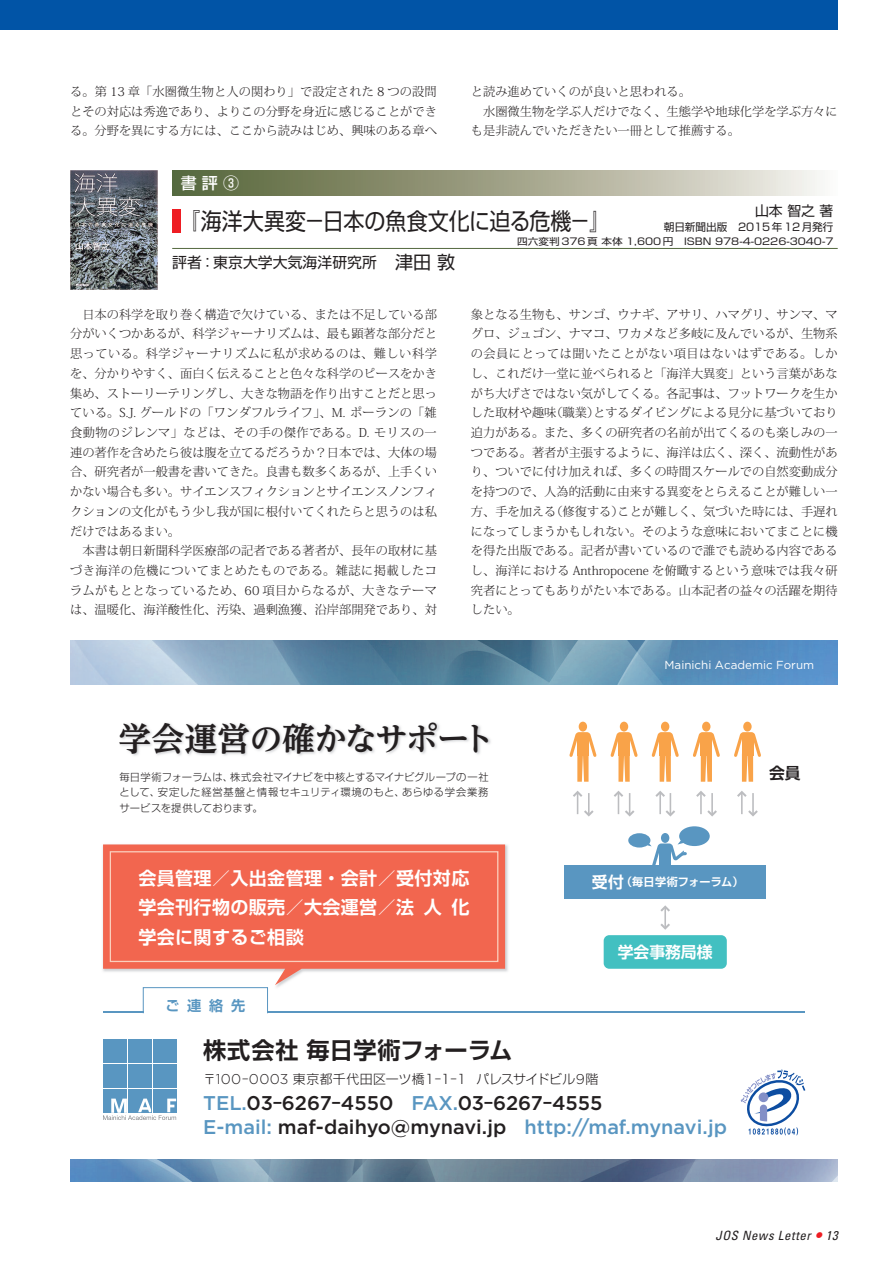
<style>
.page{position:relative;width:893px;height:1263px;background:#fff}
.page>*{position:absolute;margin:0;border:0;box-sizing:border-box;transform-origin:0 0}
.t1{font:700 32.85px "UD Reimin Pro";letter-spacing:-.03em;color:#231f20}
.t2{font:23.4px "Shin Go Pro";color:#231f20;scale:.9 1}
.t3{font:700 23.25px "Shin Go Pro De";letter-spacing:.01em;color:#231f20}
.t4{font:500 19.8px/24.5px "Gotham";color:#231f20}
.t5{font:700 18px/29.7px "Shin Go Pro De";letter-spacing:.02em;color:#fff}
.t6{font:500 15.9px "Shin Go Pro";color:#fff}
.t7{font:700 15.75px "Shin Go Pro De";color:#fff}
.t8{font:700 15.75px "Shin Go Pro De";color:#231f20}
.t9{font:14.85px "Shin Go Pro";color:#231f20}
.t10{font:700 14.25px "Shin Go Pro De";color:#5996c1}
.t11{font:13.8px "Shin Go Pro";color:#231f20}
.t12{font:300 12.9px "Shin Go Pro";letter-spacing:-.005em;color:#231f20}
.t13{font:italic condensed 12.75px "Univers";letter-spacing:.05em;color:#231f20}
.t14{font:300 12.15px/19.6px "Koz Min Pro";color:#231f20;text-align:justify}
.t15{font:11.55px "Gotham";color:#fff}
.t16{font:700 11.1px "Shin Go Pro De";letter-spacing:.02em;color:#fff}
.t17{font:10.65px "Shin Go Pro";color:#231f20}
.t18{font:300 10.35px/15.5px "Shin Go Pro";letter-spacing:.04em;color:#231f20;text-align:justify}
.t19{font:9.6px "Shin Go Pro";color:#231f20;scale:1.11 1}
.s1{font-size:18px}
.s2{font-size:15.75px}
.s3{font-family:"Gotham";font-size:14.25px}
.s4{color:#5996c1}
.s5{font-family:"Shin Go Pro De";font-weight:700;font-size:18px}
.s6{font-size:19.2px;color:#ee1d23}
</style>
<div class="page">
<div style="left:0;top:0;width:838px;height:30px;background:#0154a6"></div>
<img style="left:102px;top:844px;width:406px;height:146px">
<svg style="left:103px;top:844px;width:402px;height:141px;background:#f27763"></svg>
<div style="left:103px;top:1039px;width:23px;height:23px;background:#5996c1"></div>
<div style="left:128px;top:1039px;width:23px;height:23px;background:#5996c1"></div>
<div style="left:153px;top:1039px;width:23px;height:23px;background:#5996c1"></div>
<div style="left:103px;top:1064px;width:23px;height:23px;background:#5996c1"></div>
<div style="left:128px;top:1064px;width:23px;height:23px;background:#5996c1"></div>
<div style="left:153px;top:1064px;width:23px;height:23px;background:#5996c1"></div>
<div style="left:103px;top:1089px;width:23px;height:23px;background:#5996c1"></div>
<div style="left:128px;top:1089px;width:23px;height:23px;background:#5996c1"></div>
<div style="left:153px;top:1089px;width:23px;height:23px;background:#5996c1"></div>
<svg style="left:103px;top:1098px;width:73px;height:22px"></svg>
<svg style="left:741px;top:1069px;width:64px;height:66px"></svg>
<hr style="left:103px;top:1011px;width:40px;height:2px;background:#5996c1">
<hr style="left:268px;top:1011px;width:537px;height:2px;background:#5996c1">
<div style="left:110px;top:851px;width:388px;height:111px;border:1px solid #fbcebc"></div>
<img style="left:70px;top:641px;width:768px;height:43px">
<img style="left:70px;top:1160px;width:768px;height:22px">
<div style="left:564px;top:865px;width:202px;height:34px;background:#5996c1"></div>
<div style="left:604px;top:935px;width:123px;height:34px;background:#42c0c1;border-radius:6px"></div>
<div style="left:579px;top:722px;width:8px;height:9px;background:#f9a349;border-radius:50%"></div>
<svg style="left:569px;top:730px;width:28px;height:52px"></svg>
<div style="left:620px;top:722px;width:8px;height:9px;background:#f9a349;border-radius:50%"></div>
<svg style="left:610px;top:730px;width:28px;height:52px"></svg>
<div style="left:661px;top:722px;width:8px;height:9px;background:#f9a349;border-radius:50%"></div>
<svg style="left:651px;top:730px;width:28px;height:52px"></svg>
<div style="left:702px;top:722px;width:8px;height:9px;background:#f9a349;border-radius:50%"></div>
<svg style="left:693px;top:730px;width:27px;height:52px"></svg>
<div style="left:743px;top:722px;width:9px;height:9px;background:#f9a349;border-radius:50%"></div>
<svg style="left:734px;top:730px;width:27px;height:52px"></svg>
<svg style="left:660px;top:905px;width:10px;height:25px"></svg>
<hr style="left:711px;top:793px;width:2px;height:21px;background:#bcbdc0">
<svg style="left:707px;top:810px;width:10px;height:6px"></svg>
<hr style="left:752px;top:793px;width:2px;height:21px;background:#bcbdc0">
<svg style="left:748px;top:810px;width:10px;height:6px"></svg>
<svg style="left:655px;top:791px;width:20px;height:25px"></svg>
<svg style="left:614px;top:791px;width:20px;height:25px"></svg>
<svg style="left:573px;top:791px;width:21px;height:25px"></svg>
<hr style="left:700px;top:793px;width:2px;height:21px;background:#bcbdc0">
<svg style="left:696px;top:791px;width:10px;height:6px"></svg>
<hr style="left:741px;top:793px;width:2px;height:21px;background:#bcbdc0">
<svg style="left:737px;top:791px;width:10px;height:6px"></svg>
<svg style="left:628px;top:826px;width:82px;height:39px"></svg>
<div style="left:143px;top:987px;width:125px;height:26px;border:1px solid #5996c1"></div>
<img style="left:121px;top:722px;width:370px;height:34px">
<hr style="left:172px;top:248px;width:666px;height:1px;background:#54693f">
<div style="left:172px;top:209px;width:9px;height:24px;background:#ee1d23"></div>
<svg style="left:172px;top:170px;width:648px;height:26px;background:#a0a48a"></svg>
<img style="left:70px;top:170px;width:87px;height:119px">
<p class="t14" style="left:70px;top:81px;width:368px">る。第 13 章「水圏微生物と人の関わり」で設定された 8 つの設問とその対応は秀逸であり、よりこの分野を身近に感じることができる。分野を異にする方には、ここから読みはじめ、興味のある章へ</p>
<p class="t14" style="left:471px;top:81px;width:222px">と読み進めていくのが良いと思われる。</p>
<p class="t14" style="left:483px;top:101px;width:356px">水圏微生物を学ぶ人だけでなく、生態学や地球化学を学ぶ方々に</p>
<p class="t14" style="left:471px;top:121px;width:270px">も是非読んでいただきたい一冊として推薦する。</p>
<h3 class="t6" style="left:181px;top:170px;width:81px">書 評 ③ 　</h3>
<p class="t11" style="left:755px;top:200px;width:80px">山本 智之 著</p>
<p class="t17" style="left:664px;top:219px;width:171px">朝日新聞出版　2015年12月発行</p>
<p class="t19" style="left:517px;top:233px;width:286px">四六変判376頁 本体 1,600円　ISBN 978-4-0226-3040-7</p>
<h2 class="t2" style="left:179px;top:202px;width:481px">『海洋大異変－日本の魚食文化に迫る危機－』</h2>
<p class="t9" style="left:172px;top:250px;width:285px">評者：東京大学大気海洋研究所<span class="s1">　津田 敦</span></p>
<p class="t14" style="left:70px;top:304px;width:368px;text-indent:12px">日本の科学を取り巻く構造で欠けている、または不足している部分がいくつかあるが、科学ジャーナリズムは、最も顕著な部分だと思っている。科学ジャーナリズムに私が求めるのは、難しい科学を、分かりやすく、面白く伝えることと色々な科学のピースをかき集め、ストーリーテリングし、大きな物語を作り出すことだと思っている。S.J. グールドの「ワンダフルライフ」、M. ポーランの「雑食動物のジレンマ」などは、その手の傑作である。D. モリスの一連の著作を含めたら彼は腹を立てるだろうか？日本では、大体の場合、研究者が一般書を書いてきた。良書も数多くあるが、上手くいかない場合も多い。サイエンスフィクションとサイエンスノンフィクションの文化がもう少し我が国に根付いてくれたらと思うのは私だけではあるまい。</p>
<p class="t14" style="left:70px;top:541px;width:368px;text-indent:12px">本書は朝日新聞科学医療部の記者である著者が、長年の取材に基づき海洋の危機についてまとめたものである。雑誌に掲載したコラムがもととなっているため、60 項目からなるが、大きなテーマは、温暖化、海洋酸性化、汚染、過剰漁獲、沿岸部開発であり、対</p>
<p class="t14" style="left:471px;top:304px;width:368px">象となる生物も、サンゴ、ウナギ、アサリ、ハマグリ、サンマ、マグロ、ジュゴン、ナマコ、ワカメなど多岐に及んでいるが、生物系の会員にとっては聞いたことがない項目はないはずである。しかし、これだけ一堂に並べられると「海洋大異変」という言葉があながち大げさではない気がしてくる。各記事は、フットワークを生かした取材や趣味（職業）とするダイビングによる見分に基づいており迫力がある。また、多くの研究者の名前が出てくるのも楽しみの一つである。著者が主張するように、海洋は広く、深く、流動性があり、ついでに付け加えれば、多くの時間スケールでの自然変動成分を持つので、人為的活動に由来する異変をとらえることが難しい一方、手を加える（修復する）ことが難しく、気づいた時には、手遅れになってしまうかもしれない。そのような意味においてまことに機を得た出版である。記者が書いているので誰でも読める内容であるし、海洋における Anthropocene を俯瞰するという意味では我々研究者にとってもありがたい本である。山本記者の益々の活躍を期待したい。</p>
<p class="t15" style="left:665px;top:657px;width:151px">Mainichi Academic Forum</p>
<h1 class="t1" style="left:119px;top:712px;width:377px">学会運営の確かなサポート</h1>
<p class="t18" style="left:119px;top:768px;width:371px">毎日学術フォーラムは、株式会社マイナビを中核とするマイナビグループの一社として、安定した経営基盤と情報セキュリティ環境のもと、あらゆる学会業務サービスを提供しております。</p>
<h3 class="t5" style="left:138px;top:861px;width:333px">会員管理／入出金管理・会計／受付対応</h3>
<p class="t16" style="left:592px;top:873px;width:153px"><span class="s2">受付</span>（毎日学術フォーラム）</p>
<h3 class="t5" style="left:138px;top:891px;width:333px">学会刊行物の販売／大会運営／法人化学会に関するご相談</h3>
<p class="t7" style="left:618px;top:939px;width:96px">学会事務局様</p>
<p class="t10" style="left:165px;top:994px;width:81px">ご連絡先</p>
<h3 class="t3" style="left:203px;top:1031px;width:311px">株式会社毎日学術フォーラム</h3>
<p class="t12" style="left:203px;top:1068px;width:397px">〒<span class="s3">100</span>－<span class="s3">0003</span> 東京都千代田区一ツ橋１－１－１ パレスサイドビル<span class="s3">9</span>階</p>
<h3 class="t4" style="left:203px;top:1090px;width:525px"><span class="s4">TEL.</span>03<span class="s5">－</span>6267<span class="s5">－</span>4550 <span class="s4">FAX.</span>03<span class="s5">－</span>6267<span class="s5">－</span>4555<br><span class="s4">E-mail:</span> maf-daihyo@mynavi.jp <span class="s4">http://maf.mynavi.jp</span></h3>
<p class="t8" style="left:769px;top:760px;width:33px">会員</p>
<p class="t13" style="left:715px;top:1227px;width:124px">JOS News Letter <span class="s6">•</span> 13</p>
</div>
